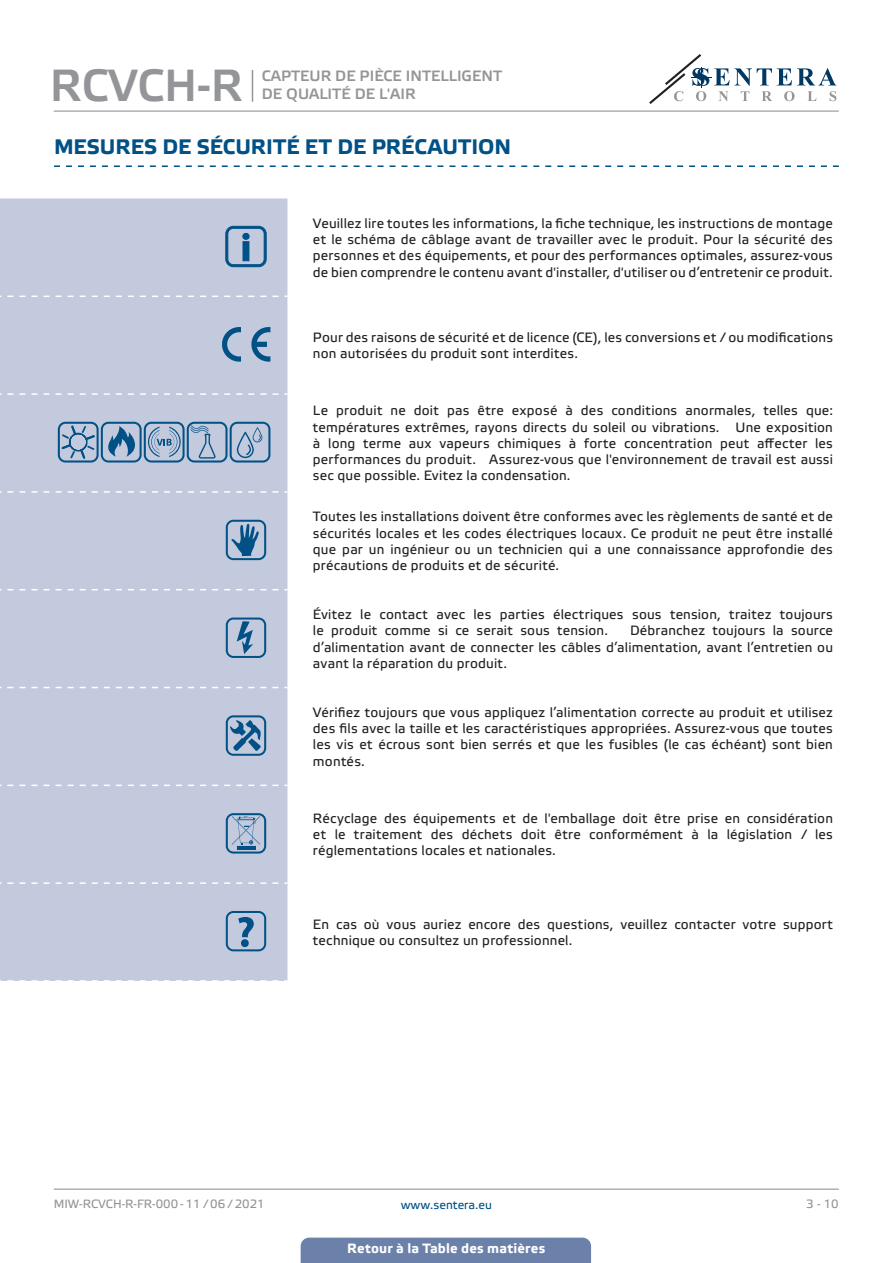
<style>
.page{position:relative;width:893px;height:1263px;background:#fff}
.page>*{position:absolute;margin:0;border:0;box-sizing:border-box;transform-origin:0 0}
.t1{font:45px "Etelka Medium Pro";color:#939598}
.t2{font:700 21px "Etelka Text Pro";letter-spacing:.005em;color:#015186}
.t3{font:15px/18px "Etelka Medium Pro";color:#939598}
.table_text{font:13.5px/16.2px "Etelka Text Pro";letter-spacing:.015em;color:#231f20;text-align:justify}
.t4{font:700 13.5px "Etelka Text Pro";letter-spacing:.01em;color:#fff}
.t5{font:12px "Etelka Text Pro";color:#939598}
.t6{font:12px "Etelka Text Pro";color:#015186}
</style>
<div class="page">
<hr style="left:54px;top:111px;width:785px;height:1px;background:#939598">
<hr style="left:54px;top:1188px;width:785px;height:2px;background:#939598">
<svg style="left:649px;top:54px;width:187px;height:50px"></svg>
<div style="left:301px;top:1237px;width:290px;height:26px;background:#6c81aa"></div>
<hr style="left:252px;top:70px;width:1px;height:32px;background:#939598">
<svg style="left:54px;top:165px;width:785px;height:2px"></svg>
<div style="left:0;top:198px;width:287px;height:783px;background:#c4cadd"></div>
<svg style="left:7px;top:296px;width:280px;height:1px"></svg>
<svg style="left:7px;top:393px;width:280px;height:2px"></svg>
<svg style="left:7px;top:491px;width:280px;height:2px"></svg>
<svg style="left:7px;top:589px;width:280px;height:1px"></svg>
<svg style="left:7px;top:687px;width:280px;height:1px"></svg>
<svg style="left:7px;top:784px;width:280px;height:2px"></svg>
<svg style="left:7px;top:882px;width:280px;height:2px"></svg>
<svg style="left:7px;top:980px;width:280px;height:1px"></svg>
<svg style="left:226px;top:226px;width:40px;height:41px;background:#82a1bf"></svg>
<svg style="left:221px;top:327px;width:20px;height:35px"></svg>
<svg style="left:251px;top:326px;width:19px;height:36px"></svg>
<svg style="left:58px;top:422px;width:212px;height:40px;background:#8ca7c4"></svg>
<svg style="left:226px;top:520px;width:40px;height:40px;background:#7196b8"></svg>
<svg style="left:226px;top:617px;width:40px;height:41px;background:#87a4c2"></svg>
<svg style="left:226px;top:715px;width:40px;height:41px;background:#7197b8"></svg>
<svg style="left:226px;top:813px;width:40px;height:40px;background:#8da7c4"></svg>
<svg style="left:226px;top:911px;width:40px;height:40px;background:#89a5c2"></svg>
<h1 class="t1" style="left:50px;top:61px;width:194px">RCVCH-R</h1>
<p class="t3" style="left:262px;top:67px;width:242px">CAPTEUR DE PIÈCE INTELLIGENT<br>DE QUALITÉ DE L'AIR</p>
<p class="t2" style="left:54px;top:134px;width:459px">MESURES DE SÉCURITÉ ET DE PRÉCAUTION</p>
<p class="table_text" style="left:313px;top:216px;width:521px">Veuillez lire toutes les informations, la fiche technique, les instructions de montage et le schéma de câblage avant de travailler avec le produit. Pour la sécurité des personnes et des équipements, et pour des performances optimales, assurez-vous de bien comprendre le contenu avant d'installer, d'utiliser ou d’entretenir ce produit.</p>
<p class="table_text" style="left:313px;top:330px;width:522px">Pour des raisons de sécurité et de licence (CE), les conversions et / ou modifications non autorisées du produit sont interdites.</p>
<p class="table_text" style="left:313px;top:403px;width:522px">Le produit ne doit pas être exposé à des conditions anormales, telles que: températures extrêmes, rayons directs du soleil ou vibrations. Une exposition à long terme aux vapeurs chimiques à forte concentration peut affecter les performances du produit. Assurez-vous que l'environnement de travail est aussi sec que possible. Evitez la condensation.</p>
<p class="table_text" style="left:313px;top:509px;width:521px">Toutes les installations doivent être conformes avec les règlements de santé et de sécurités locales et les codes électriques locaux. Ce produit ne peut être installé que par un ingénieur ou un technicien qui a une connaissance approfondie des précautions de produits et de sécurité.</p>
<p class="table_text" style="left:313px;top:607px;width:521px">Évitez le contact avec les parties électriques sous tension, traitez toujours le produit comme si ce serait sous tension.</p>
<p class="table_text" style="left:313px;top:623px;width:522px;text-indent:317px">Débranchez toujours la source d’alimentation avant de connecter les câbles d’alimentation, avant l’entretien ou avant la réparation du produit.</p>
<p class="table_text" style="left:313px;top:705px;width:521px">Vérifiez toujours que vous appliquez l’alimentation correcte au produit et utilisez des fils avec la taille et les caractéristiques appropriées. Assurez-vous que toutes les vis et écrous sont bien serrés et que les fusibles (le cas échéant) sont bien montés.</p>
<p class="table_text" style="left:313px;top:811px;width:522px">Récyclage des équipements et de l'emballage doit être prise en considération et le traitement des déchets doit être conformément à la législation / les réglementations locales et nationales.</p>
<p class="table_text" style="left:313px;top:917px;width:522px">En cas où vous auriez encore des questions, veuillez contacter votre support technique ou consultez un professionnel.</p>
<p class="t5" style="left:54px;top:1197px;width:212px">MIW-RCVCH-R-FR-000 - 11 / 06 / 2021</p>
<p class="t6" style="left:401px;top:1198px;width:93px">www.sentera.eu</p>
<p class="t5" style="left:806px;top:1197px;width:34px">3 - 10</p>
<p class="t4" style="left:347px;top:1239px;width:200px">Retour à la Table des matières</p>
</div>
